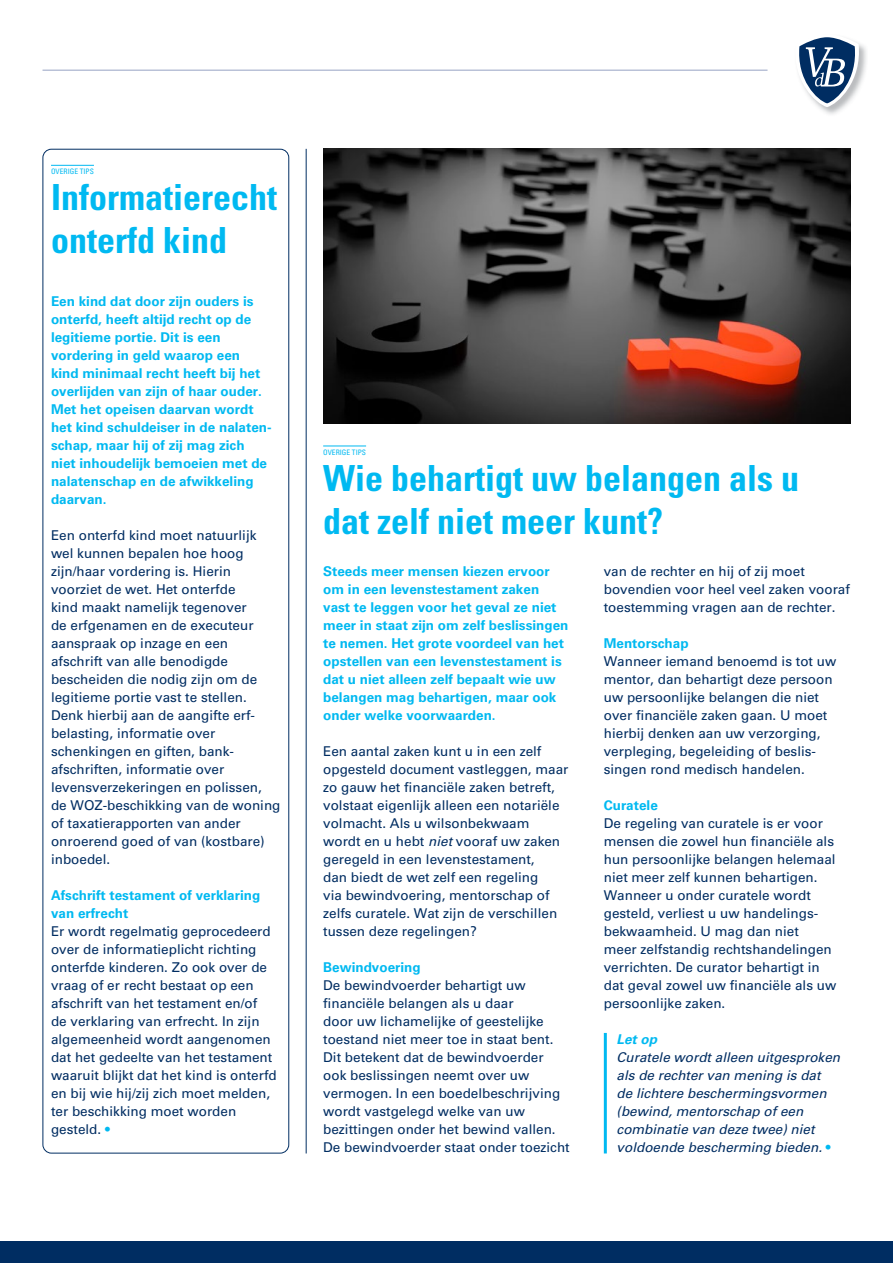
<style>
.page{position:relative;width:893px;height:1263px;background:#fff}
.page>*{position:absolute;margin:0;border:0;box-sizing:border-box;transform-origin:0 0}
.t1{font:700 condensed 36px/43.2px "Univers LT Std";color:#00b9f1}
.t2{font:13.5px/18px "Univers LT Std";color:#002d62}
.t3{font:700 13.5px/18px "Univers LT Std";color:#00b9f1}
.t4{font:italic 13.5px/18px "Univers LT Std";color:#002d62}
.t5{font:italic 700 13.5px "Univers LT Std";color:#00b9f1}
.t6{font:condensed 7.5px "Univers LT Std";color:#00b9f1}
.s1{color:#00b9f1}
.s2{font-style:italic}
.s3{font-style:normal;color:#00b9f1}
</style>
<div class="page">
<hr style="left:0;top:0;width:1px;height:1263px;background:#00b9f1">
<div style="left:0;top:1242px;width:893px;height:21px;background:#002d62"></div>
<img style="left:819px;top:45px;width:48px;height:69px">
<svg style="left:799px;top:37px;width:63px;height:70px"></svg>
<hr style="left:43px;top:70px;width:724px;height:1px;background:#97a3c3">
<hr style="left:51px;top:165px;width:43px;height:1px;background:#00b9f1">
<hr style="left:323px;top:446px;width:43px;height:1px;background:#00b9f1">
<img style="left:323px;top:149px;width:527px;height:274px">
<hr style="left:306px;top:149px;width:1px;height:1004px;background:#002d62">
<hr style="left:604px;top:1033px;width:3px;height:120px;background:#00b9f1">
<p class="t6" style="left:51px;top:167px;width:44px">OVERIGE TIPS</p>
<h1 class="t1" style="left:51px;top:175px;width:228px">Informatierecht onterfd kind</h1>
<p class="t3" style="left:51px;top:292px;width:222px">Een kind dat door zijn ouders is onterfd, heeft altijd recht op de legitieme portie. Dit is een vordering in geld waarop een<br>kind minimaal recht heeft bij het overlijden van zijn of haar ouder.<br>Met het opeisen daarvan wordt het kind schuldeiser in de nalaten&shy;schap, maar hij of zij mag zich niet inhoudelijk bemoeien met de nalatenschap en de afwikkeling daarvan.</p>
<p class="t2" style="left:51px;top:526px;width:231px">Een onterfd kind moet natuurlijk wel kunnen bepalen hoe hoog zijn/haar vordering is. Hierin voorziet de wet. Het onterfde<br>kind maakt namelijk tegenover<br>de erfgenamen en de executeur aanspraak op inzage en een afschrift van alle benodigde bescheiden die nodig zijn om de legitieme portie vast te stellen.<br>Denk hierbij aan de aangifte erf&shy;belasting, informatie over schenkingen en giften, bank&shy;afschriften, informatie over levensverzekeringen en polissen, de WOZ-beschikking van de woning of taxatierapporten van ander onroerend goed of van (kostbare) inboedel.</p>
<p class="t3" style="left:51px;top:886px;width:211px">Afschrift testament of verklaring van erfrecht</p>
<p class="t2" style="left:51px;top:922px;width:227px">Er wordt regelmatig geprocedeerd over de informatieplicht richting onterfde kinderen. Zo ook over de vraag of er recht bestaat op een afschrift van het testament en/of<br>de verklaring van erfrecht. In zijn algemeenheid wordt aangenomen dat het gedeelte van het testament waaruit blijkt dat het kind is onterfd en bij wie hij/zij zich moet melden, ter beschikking moet worden gesteld. <span class="s1">•</span></p>
<p class="t6" style="left:323px;top:448px;width:44px">OVERIGE TIPS</p>
<h1 class="t1" style="left:323px;top:456px;width:477px">Wie behartigt uw belangen als u dat zelf niet meer kunt?</h1>
<p class="t3" style="left:323px;top:562px;width:247px">Steeds meer mensen kiezen ervoor om in een levenstestament zaken vast te leggen voor het geval ze niet meer in staat zijn om zelf beslissingen te nemen. Het grote voordeel van het opstellen van een levenstestament is dat u niet alleen zelf bepaalt wie uw belangen mag behartigen, maar ook onder welke voorwaarden.</p>
<p class="t2" style="left:323px;top:742px;width:247px">Een aantal zaken kunt u in een zelf opgesteld document vastleggen, maar zo gauw het financiële zaken betreft, volstaat eigenlijk alleen een notariële volmacht. Als u wilsonbekwaam wordt en u hebt <span class="s2">niet</span> vooraf uw zaken geregeld in een levenstestament,<br>dan biedt de wet zelf een regeling<br>via bewindvoering, mentorschap of zelfs curatele. Wat zijn de verschillen tussen deze regelingen?</p>
<p class="t3" style="left:323px;top:958px;width:99px">Bewindvoering</p>
<p class="t2" style="left:323px;top:976px;width:248px">De bewindvoerder behartigt uw financiële belangen als u daar<br>door uw lichamelijke of geestelijke toestand niet meer toe in staat bent.<br>Dit betekent dat de bewindvoerder ook beslissingen neemt over uw vermogen. In een boedelbeschrijving wordt vastgelegd welke van uw bezittingen onder het bewind vallen.<br>De bewindvoerder staat onder toezicht</p>
<p class="t2" style="left:604px;top:562px;width:248px">van de rechter en hij of zij moet bovendien voor heel veel zaken vooraf toestemming vragen aan de rechter.</p>
<p class="t3" style="left:604px;top:634px;width:86px">Mentorschap</p>
<p class="t2" style="left:604px;top:652px;width:234px">Wanneer iemand benoemd is tot uw mentor, dan behartigt deze persoon uw persoonlijke belangen die niet over financiële zaken gaan. U moet hierbij denken aan uw verzorging, verpleging, begeleiding of beslis&shy;singen rond medisch handelen.</p>
<p class="t3" style="left:604px;top:796px;width:56px">Curatele</p>
<p class="t2" style="left:604px;top:814px;width:234px">De regeling van curatele is er voor mensen die zowel hun financiële als hun persoonlijke belangen helemaal niet meer zelf kunnen behartigen.<br>Wanneer u onder curatele wordt gesteld, verliest u uw handelings&shy;bekwaamheid. U mag dan niet<br>meer zelfstandig rechtshandelingen verrichten. De curator behartigt in dat geval zowel uw financiële als uw persoonlijke zaken.</p>
<p class="t5" style="left:617px;top:1031px;width:42px">Let op</p>
<p class="t4" style="left:617px;top:1048px;width:225px">Curatele wordt alleen uitgesproken als de rechter van mening is dat<br>de lichtere beschermingsvormen (bewind, mentorschap of een combinatie van deze twee) niet voldoende bescherming bieden. <span class="s3">•</span></p>
</div>
